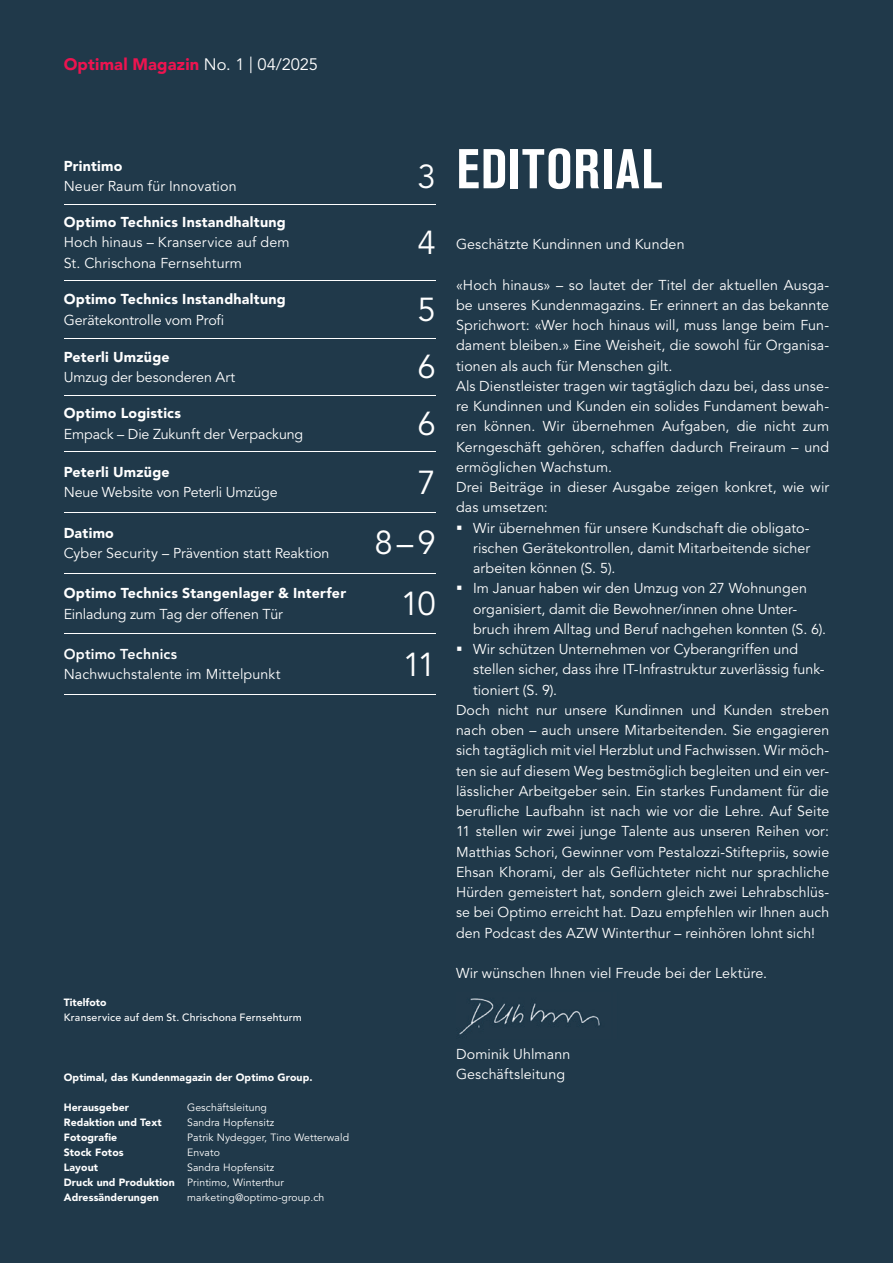
<style>
.page{position:relative;width:893px;height:1263px;background:#20394a}
.page>*{position:absolute;margin:0;border:0;box-sizing:border-box;transform-origin:0 0}
.t1{font:700 condensed 55.5px "Akzidenz Grotesk Pro";letter-spacing:.025em;color:#fff}
.t2{font:33px "Avenir LT Std";color:#fff}
.t3{font:900 16.5px "Avenir LT Std";letter-spacing:.015em;color:#ed1450}
.t4{font:14.25px/20.2px "Avenir LT Std";letter-spacing:.005em;color:#fff}
.t5{font:900 14.25px "Avenir LT Std";letter-spacing:.015em;color:#fff}
.t6{font:800 14.25px "Avenir LT Std";letter-spacing:.015em;color:#fff}
.t7{font:10.5px/15px "Avenir LT Std";letter-spacing:.01em;color:#fff}
.t8{font:900 10.5px "Avenir LT Std";letter-spacing:.01em;color:#fff}
.t9{font:500 10.5px "Avenir LT Std";letter-spacing:.02em;color:#fff}
.s1{font-weight:400;color:#fff}
.s2{font-weight:900}
</style>
<div class="page">
<img style="left:459px;top:998px;width:141px;height:37px">
<hr style="left:64px;top:204px;width:297px;height:1px;background:#fff">
<hr style="left:361px;top:204px;width:75px;height:1px;background:#fff">
<hr style="left:361px;top:280px;width:75px;height:1px;background:#fff">
<hr style="left:361px;top:338px;width:75px;height:1px;background:#fff">
<hr style="left:64px;top:280px;width:297px;height:1px;background:#fff">
<hr style="left:64px;top:338px;width:297px;height:1px;background:#fff">
<hr style="left:64px;top:395px;width:297px;height:1px;background:#fff">
<hr style="left:361px;top:395px;width:75px;height:1px;background:#fff">
<hr style="left:64px;top:451px;width:297px;height:1px;background:#fff">
<hr style="left:361px;top:451px;width:75px;height:1px;background:#fff">
<hr style="left:64px;top:512px;width:297px;height:1px;background:#fff">
<hr style="left:361px;top:512px;width:75px;height:1px;background:#fff">
<hr style="left:64px;top:573px;width:297px;height:1px;background:#fff">
<hr style="left:361px;top:573px;width:75px;height:1px;background:#fff">
<hr style="left:64px;top:634px;width:297px;height:1px;background:#fff">
<hr style="left:361px;top:634px;width:75px;height:1px;background:#fff">
<hr style="left:64px;top:694px;width:297px;height:1px;background:#fff">
<hr style="left:361px;top:694px;width:75px;height:1px;background:#fff">
<p class="t3" style="left:64px;top:54px;width:256px">Optimal Magazin <span class="s1">No. 1 | 04/2025</span></p>
<p class="t5" style="left:64px;top:157px;width:60px">Printimo</p>
<p class="t4" style="left:64px;top:176px;width:174px">Neuer Raum für Innovation</p>
<h2 class="t2" style="left:417px;top:157px;width:20px">3</h2>
<p class="t5" style="left:64px;top:214px;width:224px">Optimo Technics Instandhaltung</p>
<p class="t4" style="left:64px;top:233px;width:227px">Hoch hinaus – Kranservice auf dem<br>St. Chrischona Fernsehturm</p>
<h2 class="t2" style="left:417px;top:224px;width:20px">4</h2>
<p class="t5" style="left:64px;top:291px;width:224px">Optimo Technics Instandhaltung</p>
<p class="t4" style="left:64px;top:310px;width:162px">Gerätekontrolle vom Profi</p>
<h2 class="t2" style="left:417px;top:291px;width:20px">5</h2>
<p class="t5" style="left:64px;top:348px;width:107px">Peterli Umzüge</p>
<p class="t4" style="left:64px;top:367px;width:173px">Umzug der besonderen Art</p>
<h2 class="t2" style="left:417px;top:348px;width:20px">6</h2>
<p class="t5" style="left:64px;top:405px;width:119px">Optimo Logistics</p>
<p class="t4" style="left:64px;top:424px;width:241px">Empack – Die Zukunft der Verpackung</p>
<h2 class="t2" style="left:417px;top:405px;width:20px">6</h2>
<p class="t5" style="left:64px;top:463px;width:107px">Peterli Umzüge</p>
<p class="t4" style="left:64px;top:482px;width:216px">Neue Website von Peterli Umzüge</p>
<h2 class="t2" style="left:417px;top:463px;width:20px">7</h2>
<p class="t5" style="left:64px;top:524px;width:52px">Datimo</p>
<p class="t4" style="left:64px;top:543px;width:267px">Cyber Security – Prävention statt Reaktion</p>
<h2 class="t2" style="left:374px;top:524px;width:63px">8 – 9</h2>
<p class="t5" style="left:64px;top:585px;width:284px">Optimo Technics Stangenlager &amp; Interfer</p>
<p class="t4" style="left:64px;top:604px;width:221px">Einladung zum Tag der offenen Tür</p>
<h2 class="t2" style="left:401px;top:585px;width:37px">10</h2>
<p class="t6" style="left:64px;top:646px;width:115px">Optimo Technics</p>
<p class="t4" style="left:64px;top:665px;width:218px">Nachwuchstalente im Mittelpunkt</p>
<h2 class="t2" style="left:403px;top:645px;width:34px">11</h2>
<p class="t8" style="left:64px;top:996px;width:44px">Titelfoto</p>
<p class="t9" style="left:64px;top:1011px;width:240px">Kranservice auf dem St. Chrischona Fernsehturm</p>
<p class="t8" style="left:64px;top:1071px;width:250px">Optimal, das Kundenmagazin der Optimo Group.</p>
<p class="t8" style="left:64px;top:1101px;width:67px">Herausgeber</p>
<p class="t7" style="left:187px;top:1100px;width:81px">Geschäftsleitung</p>
<p class="t8" style="left:64px;top:1116px;width:99px">Redaktion und Text</p>
<p class="t7" style="left:187px;top:1115px;width:89px">Sandra Hopfensitz</p>
<p class="t8" style="left:64px;top:1131px;width:55px">Fotografie</p>
<p class="t7" style="left:187px;top:1130px;width:163px">Patrik Nydegger, Tino Wetterwald</p>
<p class="t8" style="left:64px;top:1146px;width:61px">Stock Fotos</p>
<p class="t7" style="left:187px;top:1145px;width:34px">Envato</p>
<p class="t8" style="left:64px;top:1161px;width:36px">Layout</p>
<p class="t7" style="left:64px;top:1160px;width:222px;text-indent:123px">Sandra Hopfensitz<br><span class="s2">Druck und Produktion</span> Printimo, Winterthur<br><span class="s2">Adressänderungen</span></p>
<p class="t7" style="left:187px;top:1190px;width:139px">marketing@optimo-group.ch</p>
<h1 class="t1" style="left:456px;top:133px;width:207px">EDITORIAL</h1>
<p class="t4" style="left:456px;top:234px;width:230px">Geschätzte Kundinnen und Kunden</p>
<p class="t4" style="left:456px;top:275px;width:375px">«Hoch hinaus» – so lautet der Titel der aktuellen Ausga&shy;be unseres Kundenmagazins. Er erinnert an das bekannte Sprichwort: «Wer hoch hinaus will, muss lange beim Fun&shy;dament bleiben.» Eine Weisheit, die sowohl für Organisa&shy;tionen als auch für Menschen gilt.<br>Als Dienstleister tragen wir tagtäglich dazu bei, dass unse&shy;re Kundinnen und Kunden ein solides Fundament bewah&shy;ren können. Wir übernehmen Aufgaben, die nicht zum Kerngeschäft gehören, schaffen dadurch Freiraum – und ermöglichen Wachstum.<br>Drei Beiträge in dieser Ausgabe zeigen konkret, wie wir das umsetzen:</p>
<p class="t4" style="left:473px;top:518px;width:339px;text-align:justify;text-indent:-17px">▪ Wir übernehmen für unsere Kundschaft die obligato&shy;rischen Gerätekontrollen, damit Mitarbeitende sicher arbeiten können (S. 5).</p>
<p class="t4" style="left:473px;top:579px;width:354px;text-indent:-17px">▪ Im Januar haben wir den Umzug von 27 Wohnungen organisiert, damit die Bewohner/innen ohne Unter&shy;bruch ihrem Alltag und Beruf nachgehen konnten (S. 6).</p>
<p class="t4" style="left:456px;top:639px;width:344px">▪ Wir schützen Unternehmen vor Cyberangriffen und</p>
<p class="t4" style="left:473px;top:660px;width:353px">stellen sicher, dass ihre IT-Infrastruktur zuverlässig funk-</p>
<p class="t4" style="left:473px;top:680px;width:86px">tioniert (S. 9).</p>
<p class="t4" style="left:456px;top:700px;width:375px">Doch nicht nur unsere Kundinnen und Kunden streben</p>
<p class="t4" style="left:456px;top:720px;width:375px">nach oben – auch unsere Mitarbeitenden. Sie engagieren</p>
<p class="t4" style="left:456px;top:741px;width:375px">sich tagtäglich mit viel Herzblut und Fachwissen. Wir möch-</p>
<p class="t4" style="left:456px;top:761px;width:375px">ten sie auf diesem Weg bestmöglich begleiten und ein ver-</p>
<p class="t4" style="left:456px;top:781px;width:375px">lässlicher Arbeitgeber sein. Ein starkes Fundament für die</p>
<p class="t4" style="left:456px;top:801px;width:375px">berufliche Laufbahn ist nach wie vor die Lehre. Auf Seite</p>
<p class="t4" style="left:456px;top:822px;width:375px">11 stellen wir zwei junge Talente aus unseren Reihen vor:</p>
<p class="t4" style="left:456px;top:842px;width:375px">Matthias Schori, Gewinner vom Pestalozzi-Stiftepriis, sowie</p>
<p class="t4" style="left:456px;top:862px;width:375px">Ehsan Khorami, der als Geflüchteter nicht nur sprachliche</p>
<p class="t4" style="left:456px;top:882px;width:375px">Hürden gemeistert hat, sondern gleich zwei Lehrabschlüs-</p>
<p class="t4" style="left:456px;top:903px;width:375px">se bei Optimo erreicht hat. Dazu empfehlen wir Ihnen auch</p>
<p class="t4" style="left:456px;top:923px;width:361px">den Podcast des AZW Winterthur – reinhören lohnt sich!</p>
<p class="t4" style="left:456px;top:963px;width:313px">Wir wünschen Ihnen viel Freude bei der Lektüre.</p>
<p class="t4" style="left:456px;top:1044px;width:116px">Dominik Uhlmann<br>Geschäftsleitung</p>
</div>
